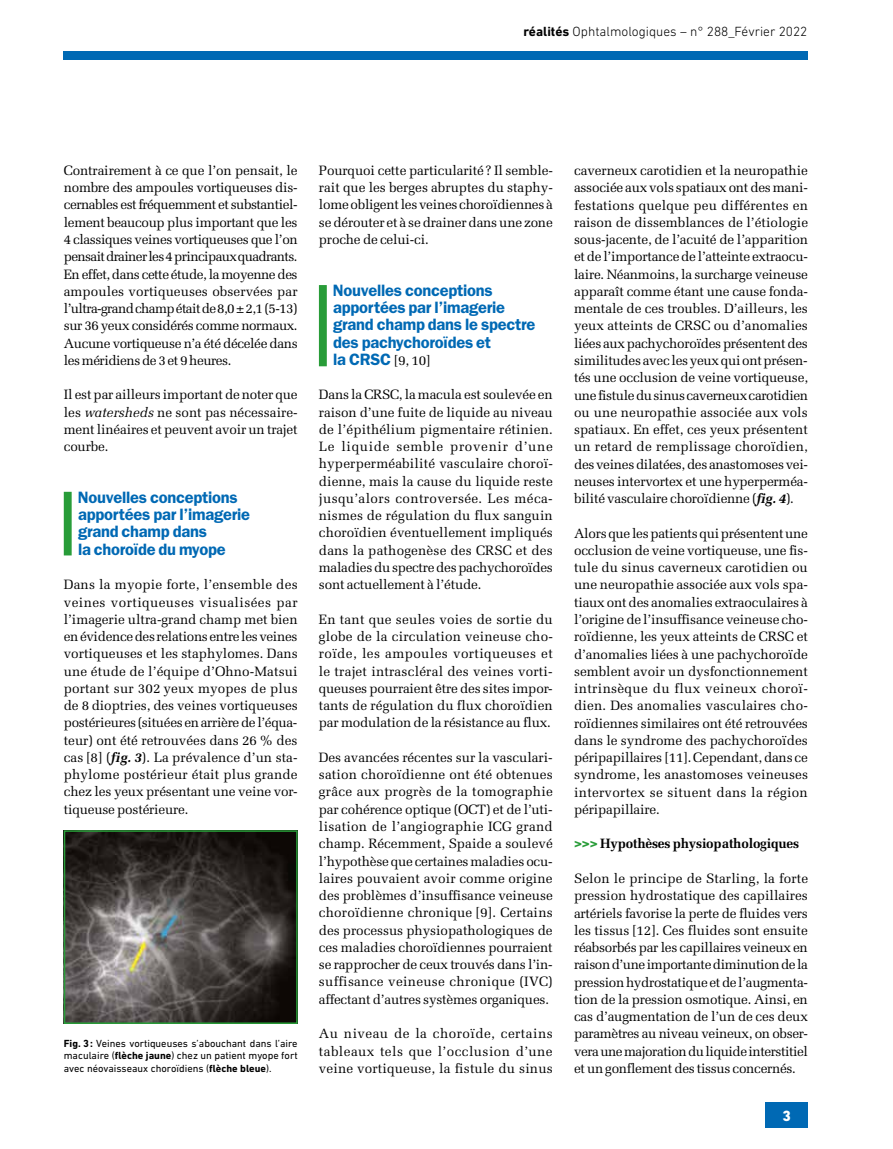
<style>
.page{position:relative;width:893px;height:1149px;background:#fff}
.page>*{position:absolute;margin:0;border:0;box-sizing:border-box;transform-origin:0 0}
.t1{font:600 16.5px/17.2px "ITC Franklin Gothic Std";letter-spacing:-.015em;color:#0069b4}
.t2{font:800 15px "DIN Next LT Pro";color:#fff}
.t3{font:13.5px/17.2px "Melior";letter-spacing:-.015em;color:#000;text-align:justify}
.t4{font:300 13.5px "DIN Next LT Pro";color:#000}
.t5{font:700 13.5px "Melior";letter-spacing:-.015em;color:#000}
.t6{font:10.5px/12.6px "DIN Next LT Pro";color:#000;text-align:justify}
.s1{font-weight:700}
.s2{font-style:italic}
.s3{font-weight:700;font-style:italic}
.s4{font-family:"Melior";font-weight:400;font-size:13.5px;color:#000}
.s5{font-family:"ITC Franklin Gothic Std";font-weight:600;color:#289c38}
</style>
<div class="page">
<div style="left:63px;top:51px;width:744px;height:9px;background:#0069b4"></div>
<div style="left:765px;top:1101px;width:43px;height:26px;background:#0069b4"></div>
<div style="left:64px;top:491px;width:8px;height:64px;background:#289c38;border:2px solid #289c38"></div>
<div style="left:319px;top:285px;width:8px;height:81px;background:#289c38;border:2px solid #289c38"></div>
<img style="left:67px;top:833px;width:228px;height:187px">
<div style="left:64px;top:830px;width:234px;height:193px;border:2px solid #289c38"></div>
<p class="t4" style="left:523px;top:23px;width:285px"><span class="s1">réalités</span> Ophtalmologiques – n° 288_Février 2022</p>
<p class="t3" style="left:64px;top:162px;width:235px">Contrairement à ce que l’on pensait, le nombre des ampoules vortiqueuses dis&shy;cernables est fréquemment et substantiel&shy;lement beaucoup plus important que les 4 classiques veines vortiqueuses que l’on pensait drainer les 4principaux quadrants.<br>En effet, dans cette étude, la moyenne des ampoules vortiqueuses observées par l’ultra-grand champ était de 8,0± 2,1(5-13) sur 36 yeux considérés comme normaux.<br>Aucune vortiqueuse n’a été décelée dans les méridiens de 3 et 9 heures.</p>
<p class="t3" style="left:64px;top:386px;width:235px">Il est par ailleurs important de noter que les <span class="s2">watersheds</span> ne sont pas nécessaire&shy;ment linéaires et peuvent avoir un trajet courbe.</p>
<p class="t1" style="left:78px;top:488px;width:174px">Nouvelles conceptions apportées par l’imagerie grand champ dans<br>la choroïde du myope</p>
<p class="t3" style="left:64px;top:576px;width:235px">Dans la myopie forte, l’ensemble des veines vortiqueuses visualisées par l’imagerie ultra-grand champ met bien en évidence des relations entre les veines vortiqueuses et les staphylomes. Dans une étude de l’équipe d’Ohno-Matsui portant sur 302 yeux myopes de plus de 8 dioptries, des veines vortiqueuses postérieures (situées en arrière de l’équa&shy;teur) ont été retrouvées dans 26 % des cas [8] (<span class="s3">fig. 3</span>). La prévalence d’un sta&shy;phylome postérieur était plus grande chez les yeux présentant une veine vor&shy;tiqueuse postérieure.</p>
<p class="t6" style="left:64px;top:1036px;width:235px"><span class="s1">Fig. 3:</span> Veines vortiqueuses s’abouchant dans l’aire maculaire (<span class="s1">flèche jaune</span>) chez un patient myope fort avec néovaisseaux choroïdiens (<span class="s1">flèche bleue</span>).</p>
<p class="t3" style="left:319px;top:162px;width:235px">Pourquoi cette particularité? Il semble&shy;rait que les berges abruptes du staphy&shy;lome obligent les veines choroïdiennes à se dérouter et à se drainer dans une zone proche de celui-ci.</p>
<p class="t1" style="left:333px;top:281px;width:204px">Nouvelles conceptions apportées par l’imagerie grand champ dans le spectre des pachychoroïdes et<br>la CRSC <span class="s4">[9, 10]</span></p>
<p class="t3" style="left:319px;top:386px;width:235px">Dans la CRSC, la macula est soulevée en raison d’une fuite de liquide au niveau de l’épithélium pigmentaire rétinien.<br>Le liquide semble provenir d’une hyperperméabilité vasculaire choroï&shy;dienne, mais la cause du liquide reste jusqu’alors controversée. Les méca&shy;nismes de régulation du flux sanguin choroïdien éventuellement impliqués dans la pathogenèse des CRSC et des maladies du spectre des pachychoroïdes sont actuellement à l’étude.</p>
<p class="t3" style="left:319px;top:610px;width:235px">En tant que seules voies de sortie du globe de la circulation veineuse cho&shy;roïde, les ampoules vortiqueuses et le trajet intrascléral des veines vorti&shy;queuses pourraient être des sites impor&shy;tants de régulation du flux choroïdien par modulation de la résistance au flux.</p>
<p class="t3" style="left:319px;top:748px;width:235px">Des avancées récentes sur la vasculari&shy;sation choroïdienne ont été obtenues grâce aux progrès de la tomographie par cohérence optique (OCT) et de l’uti&shy;lisation de l’angiographie ICG grand champ. Récemment, Spaide a soulevé l’hypothèse que certaines maladies ocu&shy;laires pouvaient avoir comme origine des problèmes d’insuffisance veineuse choroïdienne chronique [9]. Certains des processus physiopathologiques de ces maladies choroïdiennes pourraient se rapprocher de ceux trouvés dans l’in&shy;suffisance veineuse chronique (IVC) affectant d’autres systèmes organiques.</p>
<p class="t3" style="left:319px;top:1024px;width:235px">Au niveau de la choroïde, certains tableaux tels que l’occlusion d’une veine vortiqueuse, la fistule du sinus</p>
<p class="t3" style="left:574px;top:162px;width:236px">caverneux carotidien et la neuropathie associée aux vols spatiaux ont des mani&shy;festations quelque peu différentes en raison de dissemblances de l’étiologie sous-jacente, de l’acuité de l’apparition et de l’importance de l’atteinte extraocu&shy;laire. Néanmoins, la surcharge veineuse apparaît comme étant une cause fonda&shy;mentale de ces troubles. D’ailleurs, les yeux atteints de CRSC ou d’anomalies liées aux pachychoroïdes présentent des similitudes avec les yeux qui ont présen&shy;tés une occlusion de veine vortiqueuse, une fistule du sinus caverneux carotidien ou une neuropathie associée aux vols spatiaux. En effet, ces yeux présentent un retard de remplissage choroïdien, des veines dilatées, des anastomoses vei&shy;neuses intervortex et une hyperperméa&shy;bilité vasculaire choroïdienne (<span class="s3">fig. 4</span>).</p>
<p class="t3" style="left:574px;top:524px;width:235px">Alors que les patients qui présentent une occlusion de veine vortiqueuse, une fis&shy;tule du sinus caverneux carotidien ou une neuropathie associée aux vols spa&shy;tiaux ont des anomalies extraoculaires à l’origine de l’insuffisance veineuse cho&shy;roïdienne, les yeux atteints de CRSC et d’anomalies liées à une pachychoroïde semblent avoir un dysfonctionnement intrinsèque du flux veineux choroï&shy;dien. Des anomalies vasculaires cho&shy;roïdiennes similaires ont été retrouvées dans le syndrome des pachychoroïdes péripapillaires [11]. Cependant, dans ce syndrome, les anastomoses veineuses intervortex se situent dans la région péripapillaire.</p>
<p class="t5" style="left:574px;top:835px;width:227px"><span class="s5">&gt;&gt;&gt;</span> Hypothèses physiopathologiques</p>
<p class="t3" style="left:574px;top:869px;width:236px">Selon le principe de Starling, la forte pression hydrostatique des capillaires artériels favorise la perte de fluides vers les tissus [12]. Ces fluides sont ensuite réabsorbés par les capillaires veineux en raison d’une importante diminution de la pression hydrostatique et de l’augmenta&shy;tion de la pression osmotique. Ainsi, en cas d’augmentation de l’un de ces deux paramètres au niveau veineux, on obser&shy;vera une majoration du liquide interstitiel et un gonflement des tissus concernés.</p>
<p class="t2" style="left:782px;top:1106px;width:10px">3</p>
</div>
